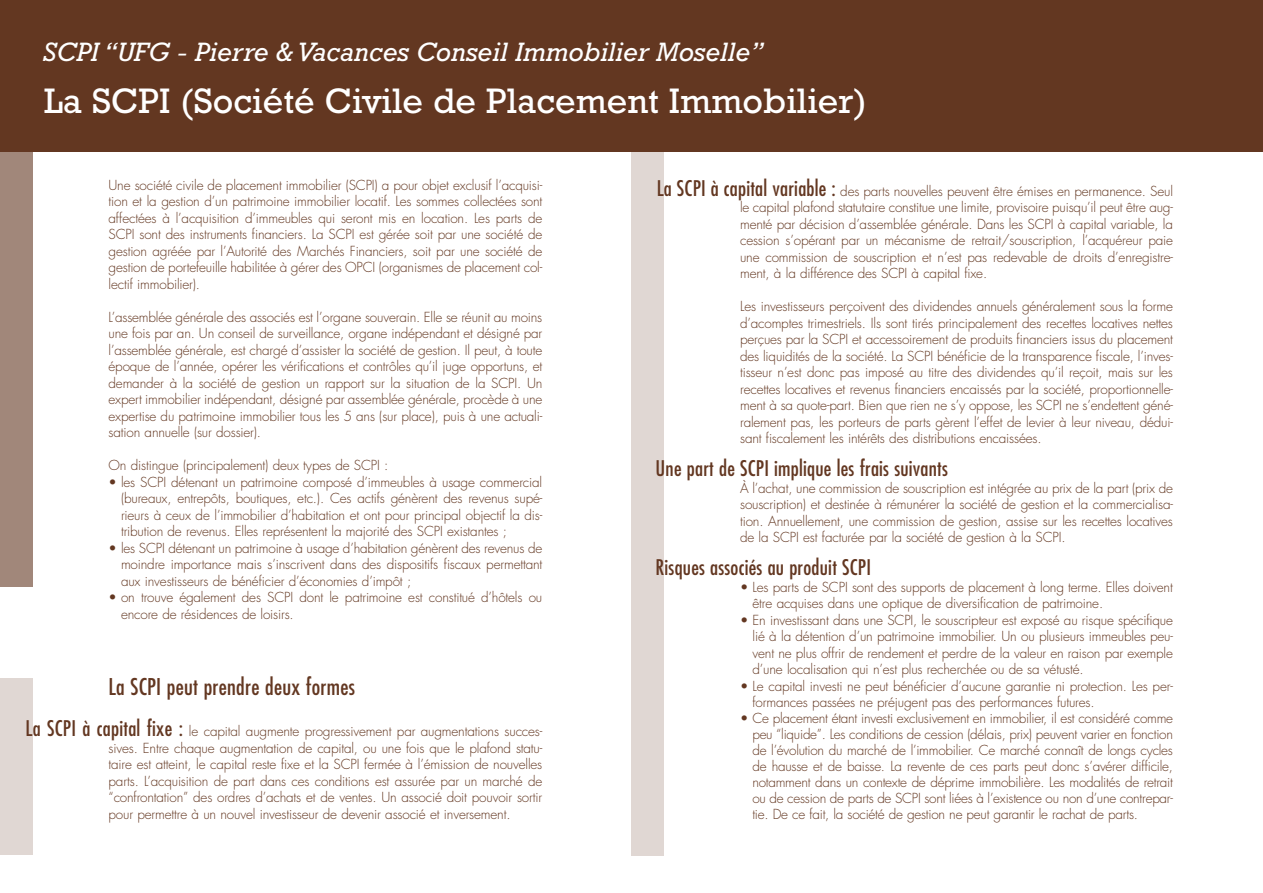
<style>
.page{position:relative;width:1263px;height:893px;background:#fff}
.page>*{position:absolute;margin:0;border:0;box-sizing:border-box;transform-origin:0 0}
.t1{font:36px "Rockwell";color:#fff}
.t2{font:italic 27px "Rockwell Std";color:#fff}
.t3{font:condensed 22.5px "Futura Std";letter-spacing:.01em;color:#633721}
.t4{font:condensed 21px "Futura Std";letter-spacing:.01em;color:#633721}
.t5{font:300 13.5px/16.5px "Futura Std";letter-spacing:-.015em;color:#633721;text-align:justify}
.s1{font-weight:400;font-stretch:condensed;font-size:21px}
</style>
<div class="page">
<div style="left:0;top:152px;width:32px;height:435px;background:#a1877a"></div>
<div style="left:631px;top:52px;width:33px;height:803px;background:#e0d7d3"></div>
<div style="left:0;top:678px;width:32px;height:177px;background:#e0d7d3"></div>
<div style="left:0;top:0;width:1263px;height:152px;background:#633721"></div>
<h2 class="t2" style="left:43px;top:43px;width:722px">SCPI “UFG - Pierre &amp; Vacances Conseil Immobilier Moselle”</h2>
<h1 class="t1" style="left:44px;top:79px;width:824px">La SCPI (Société Civile de Placement Immobilier)</h1>
<p class="t5" style="left:109px;top:177px;width:435px">Une société civile de placement immobilier (SCPI) a pour objet exclusif l’acquisi&shy;tion et la gestion d’un patrimoine immobilier locatif. Les sommes collectées sont affectées à l’acquisition d’immeubles qui seront mis en location. Les parts de SCPI sont des instruments financiers. La SCPI est gérée soit par une société de gestion agréée par l’Autorité des Marchés Financiers, soit par une société de gestion de portefeuille habilitée à gérer des OPCI (organismes de placement col&shy;lectif immobilier).</p>
<p class="t5" style="left:109px;top:309px;width:435px">L’assemblée générale des associés est l’organe souverain. Elle se réunit au moins une fois par an. Un conseil de surveillance, organe indépendant et désigné par l’assemblée générale, est chargé d’assister la société de gestion. Il peut, à toute époque de l’année, opérer les vérifications et contrôles qu’il juge opportuns, et demander à la société de gestion un rapport sur la situation de la SCPI. Un expert immobilier indépendant, désigné par assemblée générale, procède à une expertise du patrimoine immobilier tous les 5 ans (sur place), puis à une actuali&shy;sation annuelle (sur dossier).</p>
<p class="t5" style="left:109px;top:458px;width:281px">On distingue (principalement) deux types de SCPI :</p>
<p class="t5" style="left:121px;top:474px;width:423px;text-indent:-12px">• les SCPI détenant un patrimoine composé d’immeubles à usage commercial (bureaux, entrepôts, boutiques, etc.). Ces actifs génèrent des revenus supé&shy;rieurs à ceux de l’immobilier d’habitation et ont pour principal objectif la dis&shy;tribution de revenus. Elles représentent la majorité des SCPI existantes ;</p>
<p class="t5" style="left:121px;top:540px;width:423px;text-indent:-12px">• les SCPI détenant un patrimoine à usage d’habitation génèrent des revenus de moindre importance mais s’inscrivent dans des dispositifs fiscaux permettant aux investisseurs de bénéficier d’économies d’impôt ;</p>
<p class="t5" style="left:121px;top:590px;width:423px;text-indent:-12px">• on trouve également des SCPI dont le patrimoine est constitué d’hôtels ou encore de résidences de loisirs.</p>
<h3 class="t3" style="left:109px;top:676px;width:248px">La SCPI peut prendre deux formes</h3>
<p class="t5" style="left:109px;top:724px;width:435px;text-indent:-83px"><span class="s1">La SCPI à capital fixe :</span> le capital augmente progressivement par augmentations succes&shy;sives. Entre chaque augmentation de capital, ou une fois que le plafond statu&shy;taire est atteint, le capital reste fixe et la SCPI fermée à l’émission de nouvelles parts. L’acquisition de part dans ces conditions est assurée par un marché de “confrontation” des ordres d’achats et de ventes. Un associé doit pouvoir sortir pour permettre à un nouvel investisseur de devenir associé et inversement.</p>
<p class="t5" style="left:740px;top:184px;width:434px;text-indent:-83px"><span class="s1">La SCPI à capital variable :</span> des parts nouvelles peuvent être émises en permanence. Seul le capital plafond statutaire constitue une limite, provisoire puisqu’il peut être aug&shy;menté par décision d’assemblée générale. Dans les SCPI à capital variable, la cession s’opérant par un mécanisme de retrait/souscription, l’acquéreur paie une commission de souscription et n’est pas redevable de droits d’enregistre&shy;ment, à la différence des SCPI à capital fixe.</p>
<p class="t5" style="left:740px;top:299px;width:434px">Les investisseurs perçoivent des dividendes annuels généralement sous la forme d’acomptes trimestriels. Ils sont tirés principalement des recettes locatives nettes perçues par la SCPI et accessoirement de produits financiers issus du placement des liquidités de la société. La SCPI bénéficie de la transparence fiscale, l’inves&shy;tisseur n’est donc pas imposé au titre des dividendes qu’il reçoit, mais sur les recettes locatives et revenus financiers encaissés par la société, proportionnelle&shy;ment à sa quote-part. Bien que rien ne s’y oppose, les SCPI ne s’endettent géné&shy;ralement pas, les porteurs de parts gèrent l’effet de levier à leur niveau, dédui&shy;sant fiscalement les intérêts des distributions encaissées.</p>
<h3 class="t4" style="left:656px;top:459px;width:294px">Une part de SCPI implique les frais suivants</h3>
<p class="t5" style="left:740px;top:481px;width:434px">À l’achat, une commission de souscription est intégrée au prix de la part (prix de souscription) et destinée à rémunérer la société de gestion et la commercialisa&shy;tion. Annuellement, une commission de gestion, assise sur les recettes locatives de la SCPI est facturée par la société de gestion à la SCPI.</p>
<h3 class="t4" style="left:656px;top:558px;width:217px">Risques associés au produit SCPI</h3>
<p class="t5" style="left:752px;top:580px;width:422px;text-indent:-12px">• Les parts de SCPI sont des supports de placement à long terme. Elles doivent être acquises dans une optique de diversification de patrimoine.</p>
<p class="t5" style="left:752px;top:613px;width:422px;text-indent:-12px">• En investissant dans une SCPI, le souscripteur est exposé au risque spécifique lié à la détention d’un patrimoine immobilier. Un ou plusieurs immeubles peu&shy;vent ne plus offrir de rendement et perdre de la valeur en raison par exemple d’une localisation qui n’est plus recherchée ou de sa vétusté.</p>
<p class="t5" style="left:752px;top:679px;width:422px;text-indent:-12px">• Le capital investi ne peut bénéficier d’aucune garantie ni protection. Les per&shy;formances passées ne préjugent pas des performances futures.</p>
<p class="t5" style="left:752px;top:711px;width:422px;line-height:15.9px;text-indent:-12px">• Ce placement étant investi exclusivement en immobilier, il est considéré comme peu “liquide”. Les conditions de cession (délais, prix) peuvent varier en fonction de l’évolution du marché de l’immobilier. Ce marché connaît de longs cycles de hausse et de baisse. La revente de ces parts peut donc s’avérer difficile, notamment dans un contexte de déprime immobilière. Les modalités de retrait ou de cession de parts de SCPI sont liées à l’existence ou non d’une contrepar&shy;tie. De ce fait, la société de gestion ne peut garantir le rachat de parts.</p>
</div>
